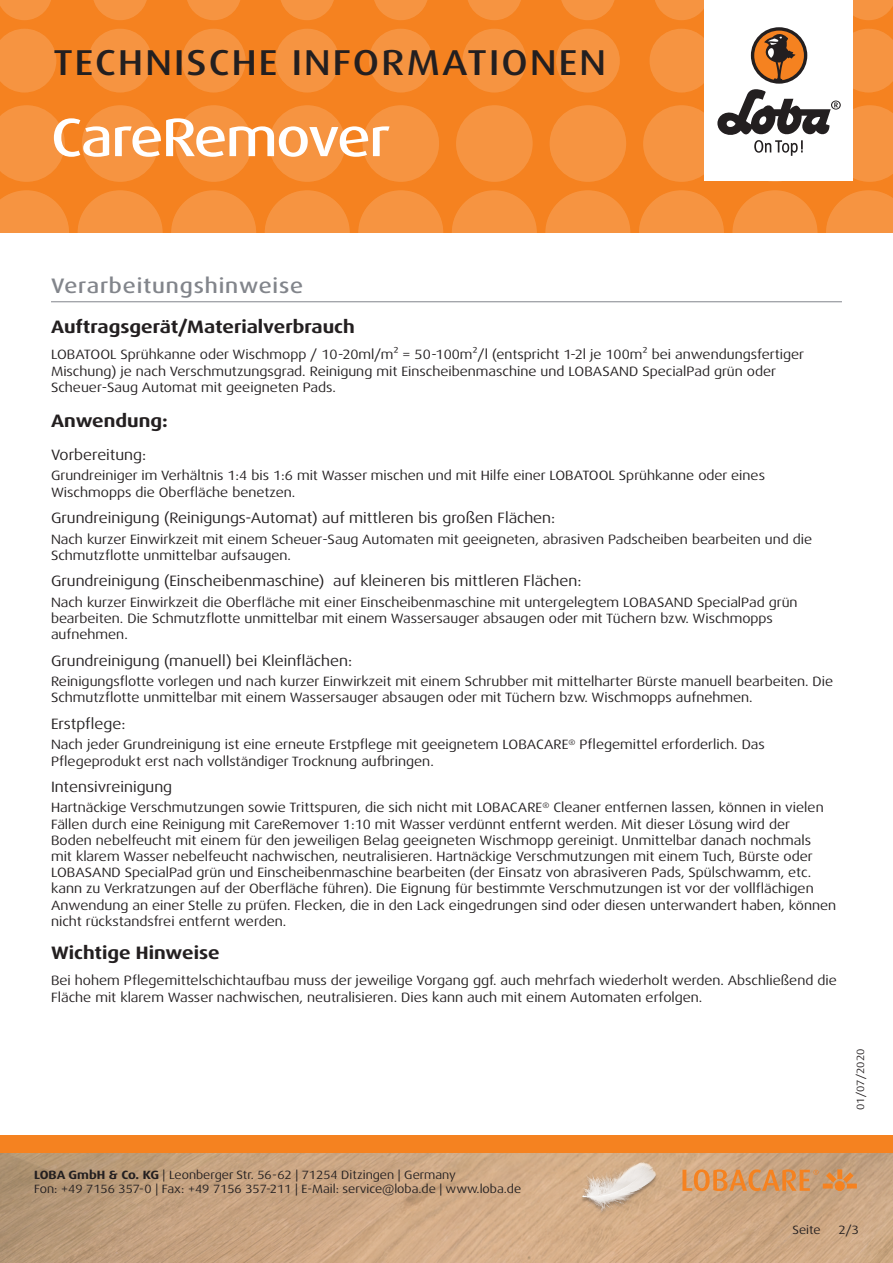
<style>
.page{position:relative;width:893px;height:1263px;background:#fff}
.page>*{position:absolute;margin:0;border:0;box-sizing:border-box;transform-origin:0 0}
.t1{font:500 expanded 54px "Dax Pro";letter-spacing:-.025em;color:#fff}
.t2{font:500 expanded 36px "Dax Pro";letter-spacing:.06em;color:#231f20}
.Titel_grau{font:500 expanded 21px "Dax Pro";letter-spacing:.04em;color:#82858b}
.t3{font:700 expanded 18px "Dax Pro";color:#231f20}
.t4{font:expanded 15px "Dax Pro";color:#231f20}
.Text{font:expanded 13.5px/16.2px "Dax Pro";color:#231f20}
.t5{font:expanded 12px/14.4px "Dax Pro";color:#231f20}
.t6{font:expanded 10.5px "Dax Pro";color:#231f20}
.s1{font-weight:700}
</style>
<div class="page">
<div style="left:0;top:0;width:893px;height:233px;background:#f58220"></div>
<svg style="left:0;top:190px;width:69px;height:43px"></svg>
<svg style="left:78px;top:190px;width:85px;height:85px;fill:#f69441"></svg>
<svg style="left:171px;top:190px;width:85px;height:85px;fill:#f69441"></svg>
<svg style="left:265px;top:190px;width:85px;height:85px;fill:#f69441"></svg>
<svg style="left:358px;top:190px;width:85px;height:85px;fill:#f69441"></svg>
<svg style="left:545px;top:190px;width:85px;height:85px;fill:#f69441"></svg>
<svg style="left:452px;top:190px;width:85px;height:85px;fill:#f69441"></svg>
<svg style="left:732px;top:190px;width:85px;height:85px;fill:#f69441"></svg>
<svg style="left:639px;top:190px;width:85px;height:85px;fill:#f69441"></svg>
<svg style="left:826px;top:190px;width:67px;height:43px"></svg>
<svg style="left:0;top:105px;width:65px;height:77px"></svg>
<svg style="left:82px;top:105px;width:76px;height:77px"></svg>
<svg style="left:175px;top:105px;width:77px;height:77px"></svg>
<svg style="left:269px;top:105px;width:76px;height:77px"></svg>
<svg style="left:456px;top:105px;width:77px;height:77px"></svg>
<svg style="left:362px;top:105px;width:77px;height:77px"></svg>
<svg style="left:550px;top:105px;width:76px;height:77px"></svg>
<svg style="left:0;top:29px;width:56px;height:63px"></svg>
<svg style="left:182px;top:29px;width:64px;height:63px"></svg>
<svg style="left:88px;top:29px;width:64px;height:63px"></svg>
<svg style="left:275px;top:29px;width:64px;height:63px"></svg>
<svg style="left:462px;top:29px;width:64px;height:63px"></svg>
<svg style="left:369px;top:29px;width:64px;height:63px"></svg>
<svg style="left:556px;top:29px;width:64px;height:63px"></svg>
<svg style="left:0;top:0;width:51px;height:20px"></svg>
<svg style="left:187px;top:0;width:53px;height:20px"></svg>
<svg style="left:468px;top:0;width:53px;height:20px"></svg>
<svg style="left:655px;top:0;width:49px;height:20px"></svg>
<svg style="left:93px;top:0;width:54px;height:20px"></svg>
<svg style="left:374px;top:0;width:54px;height:20px"></svg>
<svg style="left:281px;top:0;width:53px;height:20px"></svg>
<svg style="left:561px;top:0;width:54px;height:20px"></svg>
<svg style="left:853px;top:0;width:40px;height:20px"></svg>
<img style="left:0;top:1152px;width:893px;height:111px">
<div style="left:0;top:1135px;width:893px;height:17px;background:#f58220"></div>
<div style="left:704px;top:0;width:149px;height:181px;background:#fff"></div>
<svg style="left:643px;top:29px;width:250px;height:153px"></svg>
<img style="left:578px;top:1161px;width:82px;height:81px">
<svg style="left:682px;top:1169px;width:175px;height:22px;background:#d9965a"></svg>
<hr style="left:51px;top:301px;width:791px;height:1px;background:#82858b">
<h2 class="t2" style="left:53px;top:40px;width:554px">TECHNISCHE INFORMATIONEN</h2>
<p class="t1" style="left:51px;top:103px;width:341px">CareRemover</p>
<p class="Titel_grau" style="left:51px;top:272px;width:254px">Verarbeitungshinweise</p>
<p class="t3" style="left:51px;top:315px;width:305px">Auftragsgerät/Materialverbrauch</p>
<p class="Text" style="left:51px;top:347px;width:754px">LOBATOOL Sprühkanne oder Wischmopp / 10-20ml/m² = 50-100m²/l (entspricht 1-2l je 100m² bei anwendungsfertiger<br>Mischung) je nach Verschmutzungsgrad. Reinigung mit Einscheibenmaschine und LOBASAND SpecialPad grün oder<br>Scheuer-Saug Automat mit geeigneten Pads.</p>
<p class="t3" style="left:51px;top:409px;width:118px">Anwendung:</p>
<p class="t4" style="left:51px;top:445px;width:97px">Vorbereitung:</p>
<p class="Text" style="left:51px;top:468px;width:715px">Grundreiniger im Verhältnis 1:4 bis 1:6 mit Wasser mischen und mit Hilfe einer LOBATOOL Sprühkanne oder eines<br>Wischmopps die Oberfläche benetzen.</p>
<p class="t4" style="left:51px;top:508px;width:506px">Grundreinigung (Reinigungs-Automat) auf mittleren bis großen Flächen:</p>
<p class="Text" style="left:51px;top:531px;width:763px">Nach kurzer Einwirkzeit mit einem Scheuer-Saug Automaten mit geeigneten, abrasiven Padscheiben bearbeiten und die<br>Schmutzflotte unmittelbar aufsaugen.</p>
<p class="t4" style="left:51px;top:572px;width:532px">Grundreinigung (Einscheibenmaschine) auf kleineren bis mittleren Flächen:</p>
<p class="Text" style="left:51px;top:594px;width:748px">Nach kurzer Einwirkzeit die Oberfläche mit einer Einscheibenmaschine mit untergelegtem LOBASAND SpecialPad grün bearbeiten. Die Schmutzflotte unmittelbar mit einem Wassersauger absaugen oder mit Tüchern bzw. Wischmopps aufnehmen.</p>
<p class="t4" style="left:51px;top:651px;width:303px">Grundreinigung (manuell) bei Kleinflächen:</p>
<p class="Text" style="left:51px;top:673px;width:784px">Reinigungsflotte vorlegen und nach kurzer Einwirkzeit mit einem Schrubber mit mittelharter Bürste manuell bearbeiten. Die<br>Schmutzflotte unmittelbar mit einem Wassersauger absaugen oder mit Tüchern bzw. Wischmopps aufnehmen.</p>
<p class="t4" style="left:51px;top:714px;width:76px">Erstpflege:</p>
<p class="Text" style="left:51px;top:737px;width:715px">Nach jeder Grundreinigung ist eine erneute Erstpflege mit geeignetem LOBACARE<sup>®</sup> Pflegemittel erforderlich. Das<br>Pflegeprodukt erst nach vollständiger Trocknung aufbringen.</p>
<p class="t4" style="left:51px;top:777px;width:123px">Intensivreinigung</p>
<p class="Text" style="left:51px;top:800px;width:787px">Hartnäckige Verschmutzungen sowie Trittspuren, die sich nicht mit LOBACARE<sup>®</sup> Cleaner entfernen lassen, können in vielen Fällen durch eine Reinigung mit CareRemover 1:10 mit Wasser verdünnt entfernt werden. Mit dieser Lösung wird der<br>Boden nebelfeucht mit einem für den jeweiligen Belag geeigneten Wischmopp gereinigt. Unmittelbar danach nochmals<br>mit klarem Wasser nebelfeucht nachwischen, neutralisieren. Hartnäckige Verschmutzungen mit einem Tuch, Bürste oder LOBASAND SpecialPad grün und Einscheibenmaschine bearbeiten (der Einsatz von abrasiveren Pads, Spülschwamm, etc. kann zu Verkratzungen auf der Oberfläche führen). Die Eignung für bestimmte Verschmutzungen ist vor der vollflächigen Anwendung an einer Stelle zu prüfen. Flecken, die in den Lack eingedrungen sind oder diesen unterwandert haben, können nicht rückstandsfrei entfernt werden.</p>
<p class="t3" style="left:51px;top:941px;width:170px">Wichtige Hinweise</p>
<p class="Text" style="left:51px;top:973px;width:787px">Bei hohem Pflegemittelschichtaufbau muss der jeweilige Vorgang ggf. auch mehrfach wiederholt werden. Abschließend die<br>Fläche mit klarem Wasser nachwischen, neutralisieren. Dies kann auch mit einem Automaten erfolgen.</p>
<p class="t6" style="left:854px;top:1110px;width:63px;rotate:-90deg">01/07/2020</p>
<p class="t5" style="left:34px;top:1167px;width:489px"><span class="s1">LOBA GmbH &amp; Co. KG</span> | Leonberger Str. 56-62 | 71254 Ditzingen | Germany<br>Fon: +49 7156 357-0 | Fax: +49 7156 357-211 | E-Mail: service@loba.de | www.loba.de</p>
<p class="t5" style="left:792px;top:1223px;width:30px">Seite</p>
<p class="t5" style="left:838px;top:1223px;width:22px">2/3</p>
</div>
